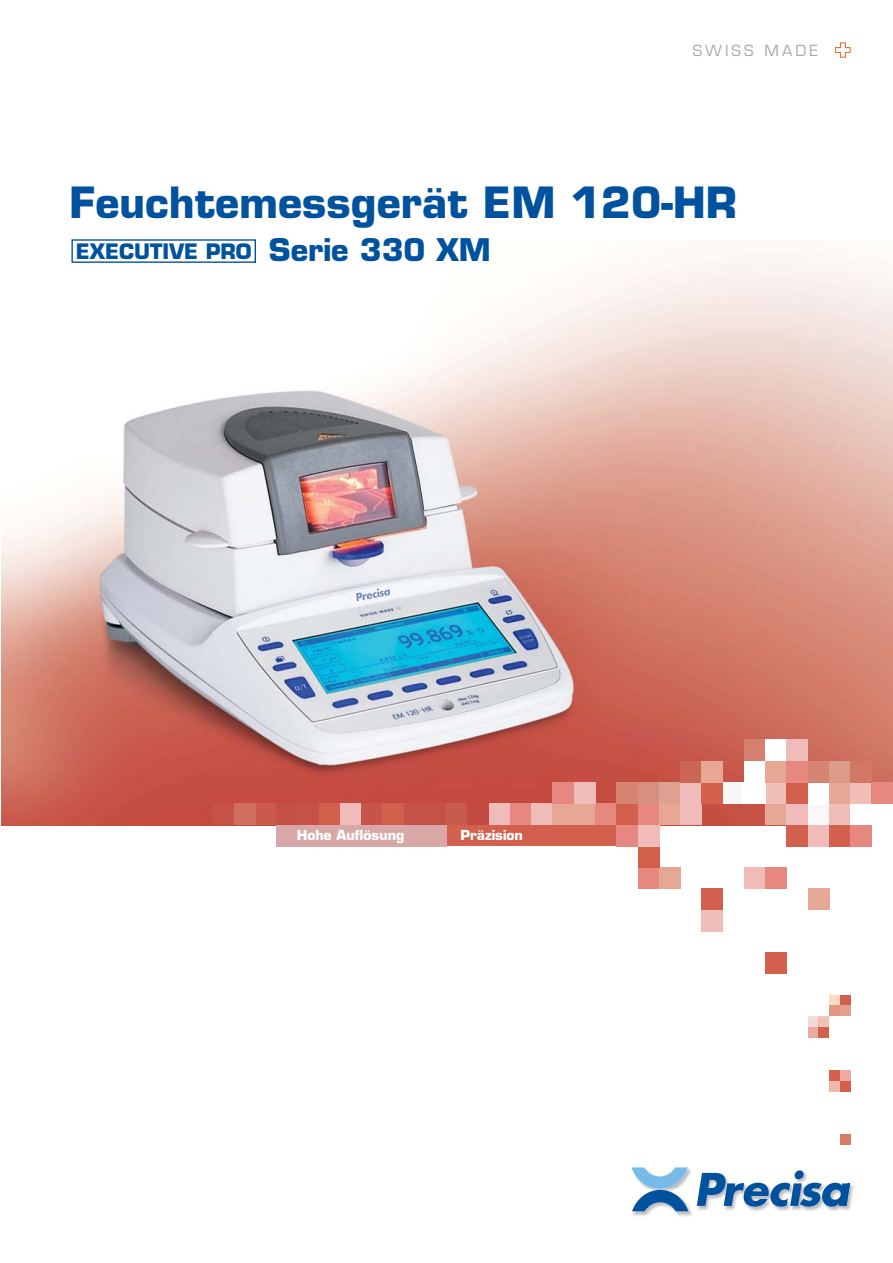
<style>
.page{position:relative;width:893px;height:1263px;background:#fff}
.page>*{position:absolute;margin:0;border:0;box-sizing:border-box;transform-origin:0 0}
.t1{font:700 42px "Eurostile LT";color:#00529f}
.t2{font:700 20.7px "Eurostile LT";color:#00529f}
.t3{font:15px "Eurostile LT";letter-spacing:.2em;color:#a7a9ac}
.t4{font:700 13.5px "Eurostile LT";color:#fff}
.s1{font-size:30.45px}
</style>
<div class="page">
<img style="left:1px;top:244px;width:892px;height:581px">
<div style="left:440px;top:825px;width:177px;height:21px;background:#d2604c"></div>
<div style="left:276px;top:825px;width:170px;height:21px;background:#d8a8a8"></div>
<div style="left:255px;top:804px;width:21px;height:21px;background:#c95a4c"></div>
<div style="left:276px;top:804px;width:22px;height:21px;background:#c55145"></div>
<div style="left:298px;top:804px;width:21px;height:21px;background:#c65145"></div>
<div style="left:319px;top:804px;width:21px;height:21px;background:#d2604c"></div>
<div style="left:340px;top:804px;width:21px;height:21px;background:#efbcb9"></div>
<div style="left:361px;top:804px;width:22px;height:21px;background:#c65549"></div>
<div style="left:383px;top:804px;width:21px;height:21px;background:#d2604c"></div>
<div style="left:404px;top:804px;width:42px;height:21px;background:#c55246"></div>
<div style="left:446px;top:804px;width:22px;height:21px;background:#c75b4d"></div>
<div style="left:468px;top:804px;width:21px;height:21px;background:#c44b41"></div>
<div style="left:489px;top:804px;width:21px;height:21px;background:#efbcb9"></div>
<div style="left:510px;top:804px;width:21px;height:21px;background:#e68880"></div>
<div style="left:531px;top:804px;width:22px;height:21px;background:#efbcb9"></div>
<div style="left:553px;top:804px;width:21px;height:21px;background:#e6a894"></div>
<div style="left:572px;top:804px;width:23px;height:21px;background:#e6a894"></div>
<div style="left:595px;top:804px;width:22px;height:21px;background:#e68880"></div>
<div style="left:617px;top:804px;width:21px;height:21px;background:#d2604c"></div>
<div style="left:553px;top:782px;width:21px;height:22px;background:#e68880"></div>
<div style="left:574px;top:782px;width:21px;height:22px;background:#efbcb9"></div>
<div style="left:617px;top:782px;width:21px;height:22px;background:#d58572"></div>
<div style="left:638px;top:804px;width:21px;height:21px;background:#e68880"></div>
<div style="left:659px;top:782px;width:21px;height:43px;background:#e6a894"></div>
<div style="left:680px;top:782px;width:22px;height:43px;background:#efbcb9"></div>
<div style="left:765px;top:804px;width:22px;height:21px;background:#e6a894"></div>
<div style="left:787px;top:804px;width:21px;height:21px;background:#efbcb9"></div>
<div style="left:808px;top:804px;width:21px;height:21px;background:#f8f8f8"></div>
<div style="left:829px;top:804px;width:21px;height:21px;background:#efbcb9"></div>
<div style="left:850px;top:804px;width:22px;height:21px;background:#fff"></div>
<div style="left:871px;top:804px;width:22px;height:48px;background:#fff"></div>
<div style="left:808px;top:889px;width:21px;height:21px;background:#e6a894"></div>
<div style="left:638px;top:782px;width:21px;height:22px;background:#d8907e"></div>
<div style="left:659px;top:782px;width:21px;height:22px;background:#dda191"></div>
<div style="left:702px;top:782px;width:21px;height:22px;background:#d2604c"></div>
<div style="left:723px;top:782px;width:21px;height:22px;background:#f4f6f8"></div>
<div style="left:742px;top:782px;width:23px;height:22px;background:#fff"></div>
<div style="left:765px;top:782px;width:22px;height:22px;background:#f1bfb7"></div>
<div style="left:787px;top:782px;width:21px;height:22px;background:#d2604c"></div>
<div style="left:808px;top:782px;width:21px;height:23px;background:#fff"></div>
<div style="left:829px;top:782px;width:21px;height:22px;background:#e6a894"></div>
<div style="left:850px;top:782px;width:22px;height:22px;background:#f1bfb7"></div>
<div style="left:872px;top:782px;width:21px;height:22px;background:#e68880"></div>
<div style="left:680px;top:761px;width:22px;height:21px;background:#cb6656"></div>
<div style="left:702px;top:761px;width:21px;height:21px;background:#e6a894"></div>
<div style="left:744px;top:761px;width:21px;height:43px;background:#fff"></div>
<div style="left:765px;top:761px;width:22px;height:21px;background:#e6a894"></div>
<div style="left:787px;top:761px;width:21px;height:21px;background:#e68880"></div>
<div style="left:808px;top:761px;width:21px;height:21px;background:#d58472"></div>
<div style="left:829px;top:761px;width:21px;height:21px;background:#dc9b8a"></div>
<div style="left:850px;top:761px;width:22px;height:21px;background:#d07765"></div>
<div style="left:744px;top:740px;width:21px;height:21px;background:#d4806e"></div>
<div style="left:765px;top:740px;width:22px;height:21px;background:#fff"></div>
<div style="left:787px;top:740px;width:21px;height:21px;background:#efbcb9"></div>
<div style="left:765px;top:952px;width:22px;height:22px;background:#d2604c"></div>
<div style="left:234px;top:804px;width:21px;height:21px;background:#ce6f5e"></div>
<div style="left:213px;top:804px;width:21px;height:21px;background:#c65145"></div>
<div style="left:638px;top:867px;width:21px;height:22px;background:#e68880"></div>
<div style="left:659px;top:867px;width:21px;height:22px;background:#e6a894"></div>
<div style="left:638px;top:846px;width:21px;height:21px;background:#d2604c"></div>
<div style="left:638px;top:825px;width:21px;height:21px;background:#efbcb9"></div>
<div style="left:787px;top:825px;width:21px;height:21px;background:#d2604c"></div>
<div style="left:808px;top:825px;width:21px;height:21px;background:#efbcb9"></div>
<div style="left:829px;top:825px;width:23px;height:21px;background:#d2604c"></div>
<div style="left:850px;top:825px;width:22px;height:21px;background:#e68880"></div>
<div style="left:744px;top:867px;width:21px;height:22px;background:#efbcb9"></div>
<div style="left:765px;top:867px;width:22px;height:22px;background:#e68880"></div>
<div style="left:702px;top:910px;width:21px;height:21px;background:#efbcb9"></div>
<div style="left:702px;top:889px;width:21px;height:21px;background:#d2604c"></div>
<div style="left:617px;top:825px;width:21px;height:21px;background:#e68880"></div>
<div style="left:829px;top:995px;width:11px;height:11px;background:#fddac3"></div>
<div style="left:840px;top:995px;width:10px;height:11px;background:#d2604c"></div>
<div style="left:829px;top:1006px;width:11px;height:10px;background:#e19781"></div>
<div style="left:840px;top:1006px;width:10px;height:10px;background:#e39f8a"></div>
<svg style="left:808px;top:1016px;width:21px;height:11px"></svg>
<div style="left:808px;top:1027px;width:11px;height:10px;background:#edaaa0"></div>
<div style="left:819px;top:1027px;width:10px;height:10px;background:#d2604c"></div>
<div style="left:829px;top:1070px;width:11px;height:11px;background:#d2604c"></div>
<div style="left:840px;top:1070px;width:10px;height:11px;background:#edaba3"></div>
<div style="left:829px;top:1081px;width:11px;height:11px;background:#efb8af"></div>
<div style="left:840px;top:1081px;width:10px;height:11px;background:#d2604c"></div>
<div style="left:840px;top:1134px;width:10px;height:11px;background:#d97c65"></div>
<svg style="left:835px;top:42px;width:16px;height:16px"></svg>
<div style="left:71px;top:239px;width:185px;height:24px;border:1px solid #00529f"></div>
<img style="left:688px;top:1168px;width:3px;height:10px">
<img style="left:632px;top:1205px;width:60px;height:11px">
<svg style="left:631px;top:1167px;width:57px;height:44px"></svg>
<img style="left:696px;top:1183px;width:158px;height:28px">
<svg style="left:697px;top:1170px;width:153px;height:37px"></svg>
<p class="t3" style="left:693px;top:44px;width:126px">SWISS MADE</p>
<p class="t1" style="left:69px;top:186px;width:669px">Feuchtemessgerät EM 120-HR</p>
<p class="t2" style="left:76px;top:243px;width:416px">EXECUTIVE PRO <span class="s1">Serie 330 XM</span></p>
<p class="t4" style="left:297px;top:830px;width:109px">Hohe Auflösung</p>
<p class="t4" style="left:460px;top:830px;width:64px">Präzision</p>
</div>
